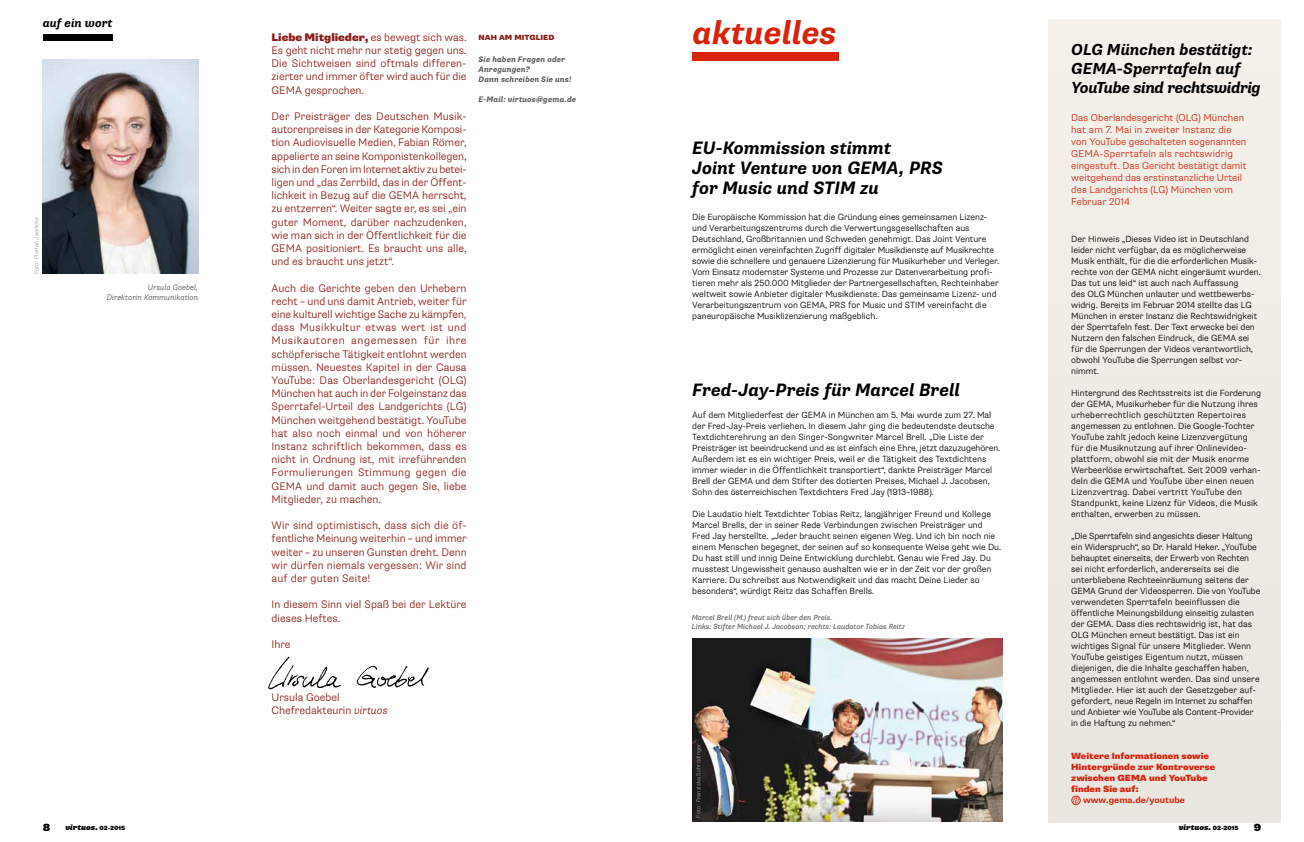
<style>
.page{position:relative;width:1304px;height:842px;background:#fff}
.page>*{position:absolute;margin:0;border:0;box-sizing:border-box;transform-origin:0 0}
.t1{font:italic 700 33.2px "Supria Sans";color:#d8230d}
.t2{font:italic 700 18px/20px "Supria Sans";letter-spacing:-.005em;color:#000}
.t3{font:italic 700 16px/19px "Supria Sans";letter-spacing:-.01em;color:#000}
.t4{font:italic 700 12px "Supria Sans";color:#000}
.t5{font:300 11px/13.2px "Supria Sans";color:#8c1d19;text-align:justify}
.t6{font:900 10.5px "Supria Sans";color:#000}
.t7{font:300 10px/12px "Supria Sans";letter-spacing:.005em;color:#d8230d}
.t8{font:300 9px/11px "Supria Sans";color:#000}
.t9{font:900 9px/11px "Supria Sans";color:#d8230d}
.t10{font:700 9px "Supria Sans";color:#d8230d}
.t11{font:italic 700 8px/10.1px "Supria Sans";letter-spacing:.01em;color:#565656}
.t12{font:italic 300 8px/9.8px "Supria Sans";color:#565656;text-align:right}
.t13{font:italic 900 8px "Supria Sans";color:#000}
.t14{font:italic 7.5px/9px "Supria Sans";color:#565656}
.t15{font:900 7.5px "Supria Sans";letter-spacing:.015em;color:#8c1d19}
.t16{font:300 6px "Supria Sans";color:#9c9d9d}
.s1{font-weight:900}
.s2{font-style:italic}
.s3{font-style:normal;font-size:6px}
</style>
<div class="page">
<div style="left:1049px;top:20px;width:232px;height:802px;background:#efece5"></div>
<div style="left:43px;top:34px;width:70px;height:7px;background:#000"></div>
<img style="left:43px;top:60px;width:155px;height:214px">
<div style="left:692px;top:53px;width:147px;height:8px;background:#d8230d"></div>
<img style="left:268px;top:656px;width:161px;height:34px">
<svg style="left:1071px;top:795px;width:10px;height:10px"></svg>
<img style="left:692px;top:638px;width:310px;height:184px">
<h3 class="t4" style="left:43px;top:15px;width:71px">auf ein wort</h3>
<h1 class="t1" style="left:692px;top:12px;width:146px">aktuelles</h1>
<p class="t5" style="left:272px;top:31px;width:196px"><span class="s1">Liebe Mitglieder,</span> es bewegt sich was.<br>Es geht nicht mehr nur stetig gegen uns.<br>Die Sichtweisen sind oftmals differen&shy;zierter und immer öfter wird auch für die GEMA gesprochen.</p>
<p class="t5" style="left:272px;top:110px;width:197px">Der Preisträger des Deutschen Musik&shy;autorenpreises in der Kategorie Komposi&shy;tion Audiovisuelle Medien, Fabian Römer, appelierte an seine Komponistenkollegen, sich in den Foren im Internet aktiv zu betei&shy;ligen und „das Zerrbild, das in der Öffent&shy;lichkeit in Bezug auf die GEMA herrscht, zu entzerren“. Weiter sagte er, es sei „ein guter Moment, darüber nachzudenken, wie man sich in der Öffentlichkeit für die GEMA positioniert. Es braucht uns alle, und es braucht uns jetzt“.</p>
<p class="t5" style="left:272px;top:281px;width:197px">Auch die Gerichte geben den Urhebern recht – und uns damit Antrieb, weiter für eine kulturell wichtige Sache zu kämpfen, dass Musikkultur etwas wert ist und Musikautoren angemessen für ihre schöpferische Tätigkeit entlohnt werden müssen. Neuestes Kapitel in der Causa YouTube: Das Oberlandesgericht (OLG)<br>München hat auch in der Folgeinstanz das Sperrtafel-Urteil des Landgerichts (LG)<br>München weitgehend bestätigt. YouTube hat also noch einmal und von höherer Instanz schriftlich bekommen, dass es nicht in Ordnung ist, mit irreführenden Formulierungen Stimmung gegen die GEMA und damit auch gegen Sie, liebe Mitglieder, zu machen.</p>
<p class="t5" style="left:272px;top:519px;width:197px">Wir sind optimistisch, dass sich die öf&shy;fentliche Meinung weiterhin – und immer weiter – zu unseren Gunsten dreht. Denn wir dürfen niemals vergessen: Wir sind auf der guten Seite!</p>
<p class="t5" style="left:272px;top:598px;width:196px">In diesem Sinn viel Spaß bei der Lektüre dieses Heftes.</p>
<p class="t5" style="left:272px;top:638px;width:21px">Ihre</p>
<p class="t15" style="left:479px;top:33px;width:77px">NAH AM MITGLIED</p>
<p class="t11" style="left:478px;top:54px;width:95px">Sie haben Fragen oder<br>Anregungen?<br>Dann schreiben Sie uns!</p>
<p class="t11" style="left:478px;top:95px;width:99px">E-Mail: virtuos@gema.de</p>
<h2 class="t2" style="left:692px;top:138px;width:252px">EU-Kommission stimmt<br>Joint Venture von GEMA, PRS for Music und STIM zu</h2>
<p class="t8" style="left:692px;top:212px;width:309px">Die Europäische Kommission hat die Gründung eines gemeinsamen Lizenz&shy;und Verarbeitungszentrums durch die Verwertungsgesellschaften aus Deutschland, Großbritannien und Schweden genehmigt. Das Joint Venture ermöglicht einen vereinfachten Zugriff digitaler Musikdienste auf Musikrechte sowie die schnellere und genauere Lizenzierung für Musikurheber und Verleger.<br>Vom Einsatz modernster Systeme und Prozesse zur Datenverarbeitung profi&shy;tieren mehr als 250.000 Mitglieder der Partnergesellschaften, Rechteinhaber weltweit sowie Anbieter digitaler Musikdienste. Das gemeinsame Lizenz- und Verarbeitungszentrum von GEMA, PRS for Music und STIM vereinfacht die paneuropäische Musiklizenzierung maßgeblich.</p>
<p class="t16" style="left:33px;top:274px;width:59px;rotate:-90deg">Foto: Florian Jaenicke</p>
<p class="t12" style="left:107px;top:283px;width:93px">Ursula Goebel,<br>Direktorin Kommunikation</p>
<h2 class="t2" style="left:692px;top:380px;width:269px">Fred-Jay-Preis für Marcel Brell</h2>
<p class="t8" style="left:692px;top:410px;width:310px">Auf dem Mitgliederfest der GEMA in München am 5. Mai wurde zum 27. Mal der Fred-Jay-Preis verliehen. In diesem Jahr ging die bedeutendste deutsche Textdichterehrung an den Singer-Songwriter Marcel Brell. „Die Liste der Preisträger ist beeindruckend und es ist einfach eine Ehre, jetzt dazuzugehören.<br>Außerdem ist es ein wichtiger Preis, weil er die Tätigkeit des Textdichtens immer wieder in die Öffentlichkeit transportiert“, dankte Preisträger Marcel Brell der GEMA und dem Stifter des dotierten Preises, Michael J. Jacobsen, Sohn des österreichischen Textdichters Fred Jay (1913–1988).</p>
<p class="t8" style="left:692px;top:509px;width:311px">Die Laudatio hielt Textdichter Tobias Reitz, langjähriger Freund und Kollege Marcel Brells, der in seiner Rede Verbindungen zwischen Preisträger und Fred Jay herstellte. „Jeder braucht seinen eigenen Weg. Und ich bin noch nie einem Menschen begegnet, der seinen auf so konsequente Weise geht wie Du.<br>Du hast still und innig Deine Entwicklung durchlebt. Genau wie Fred Jay. Du musstest Ungewissheit genauso aushalten wie er in der Zeit vor der großen Karriere. Du schreibst aus Notwendigkeit und das macht Deine Lieder so besonders“, würdigt Reitz das Schaffen Brells.</p>
<p class="t14" style="left:692px;top:613px;width:215px">Marcel Brell (M.) freut sich über den Preis.<br>Links: Stifter Michael J. Jacobson; rechts: Laudator Tobias Reitz</p>
<p class="t5" style="left:272px;top:691px;width:118px">Ursula Goebel<br>Chefredakteurin <span class="s2">virtuos</span></p>
<p class="t16" style="left:695px;top:817px;width:76px;rotate:-90deg">Foto: Franziska Schrödinger</p>
<h3 class="t3" style="left:1071px;top:40px;width:191px">OLG München bestätigt:<br>GEMA-Sperrtafeln auf<br>YouTube sind rechtswidrig</h3>
<p class="t7" style="left:1071px;top:112px;width:177px">Das Oberlandesgericht (OLG) München hat am 7. Mai in zweiter Instanz die von YouTube geschalteten sogenannten GEMA-Sperrtafeln als rechtswidrig eingestuft. Das Gericht bestätigt damit weitgehend das erstinstanzliche Urteil des Landgerichts (LG) München vom Februar 2014</p>
<p class="t8" style="left:1071px;top:234px;width:191px">Der Hinweis „Dieses Video ist in Deutschland leider nicht verfügbar, da es möglicherweise Musik enthält, für die die erforderlichen Musik&shy;rechte von der GEMA nicht eingeräumt wurden.<br>Das tut uns leid“ ist auch nach Auffassung<br>des OLG München unlauter und wettbewerbs&shy;widrig. Bereits im Februar 2014 stellte das LG München in erster Instanz die Rechtswidrigkeit der Sperrtafeln fest. Der Text erwecke bei den Nutzern den falschen Eindruck, die GEMA sei für die Sperrungen der Videos verantwortlich, obwohl YouTube die Sperrungen selbst vor&shy;nimmt.</p>
<p class="t8" style="left:1071px;top:388px;width:191px">Hintergrund des Rechtsstreits ist die Forderung der GEMA, Musikurheber für die Nutzung ihres urheberrechtlich geschützten Repertoires angemessen zu entlohnen. Die Google-Tochter YouTube zahlt jedoch keine Lizenzvergütung für die Musiknutzung auf ihrer Onlinevideo&shy;plattform, obwohl sie mit der Musik enorme Werbeerlöse erwirtschaftet. Seit 2009 verhan&shy;deln die GEMA und YouTube über einen neuen Lizenzvertrag. Dabei vertritt YouTube den Standpunkt, keine Lizenz für Videos, die Musik enthalten, erwerben zu müssen.</p>
<p class="t8" style="left:1071px;top:531px;width:191px">„Die Sperrtafeln sind angesichts dieser Haltung ein Widerspruch“, so Dr. Harald Heker. „YouTube behauptet einerseits, der Erwerb von Rechten sei nicht erforderlich, andererseits sei die unterbliebene Rechteeinräumung seitens der GEMA Grund der Videosperren. Die von YouTube verwendeten Sperrtafeln beeinflussen die öffentliche Meinungsbildung einseitig zulasten der GEMA. Dass dies rechtswidrig ist, hat das OLG München erneut bestätigt. Das ist ein wichtiges Signal für unsere Mitglieder. Wenn YouTube geistiges Eigentum nutzt, müssen diejenigen, die die Inhalte geschaffen haben, angemessen entlohnt werden. Das sind unsere Mitglieder. Hier ist auch der Gesetzgeber auf&shy;gefordert, neue Regeln im Internet zu schaffen und Anbieter wie YouTube als Content-Provider in die Haftung zu nehmen.“</p>
<p class="t9" style="left:1071px;top:751px;width:146px">Weitere Informationen sowie<br>Hintergründe zur Kontroverse zwischen GEMA und YouTube finden Sie auf:</p>
<p class="t10" style="left:1083px;top:794px;width:103px">www.gema.de/youtube</p>
<p class="t6" style="left:43px;top:821px;width:9px">8</p>
<p class="t13" style="left:65px;top:822px;width:61px">virtuos. <span class="s3">02-2015</span></p>
<p class="t13" style="left:1179px;top:822px;width:61px">virtuos. <span class="s3">02-2015</span></p>
<p class="t6" style="left:1254px;top:821px;width:9px">9</p>
</div>
